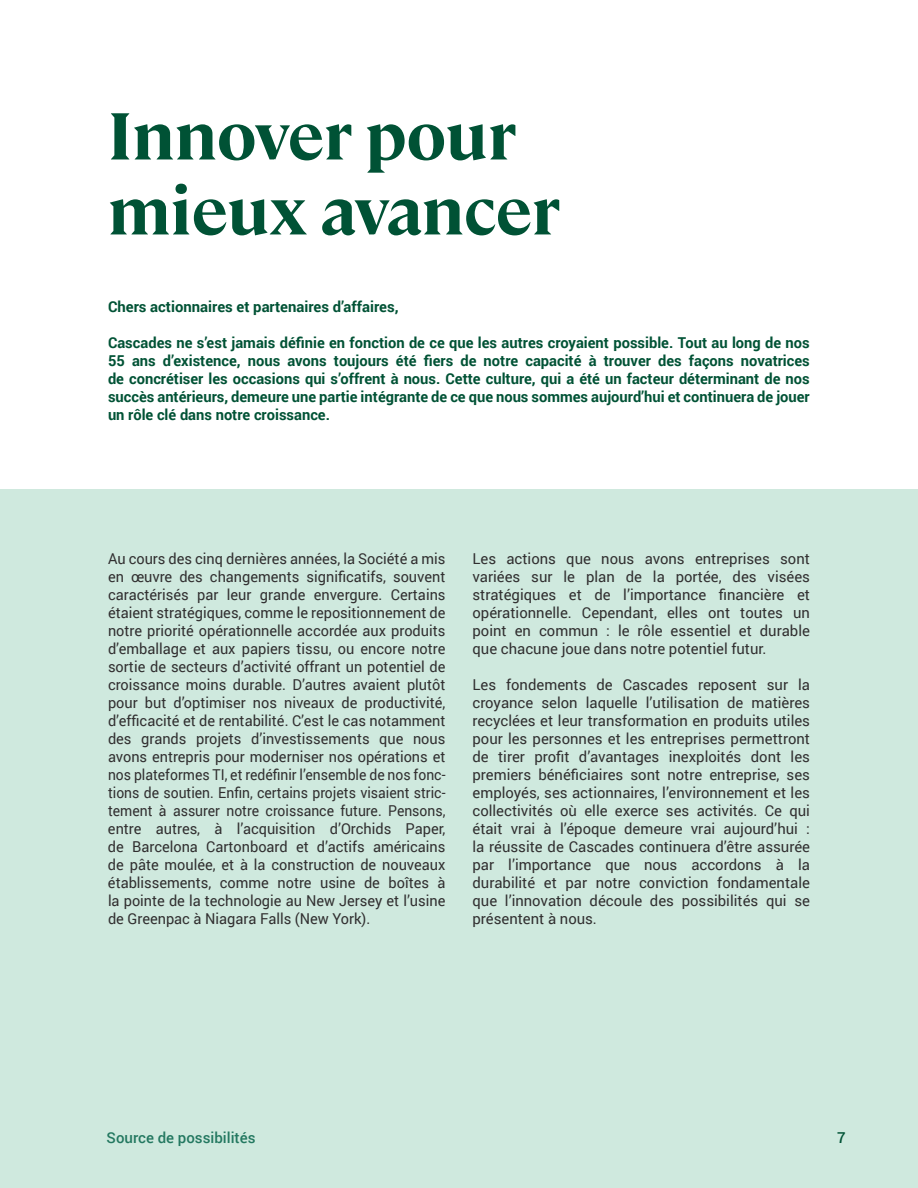
<style>
.page{position:relative;width:918px;height:1188px;background:#fff}
.page>*{position:absolute;margin:0;border:0;box-sizing:border-box;transform-origin:0 0}
.t1{font:700 66px/75px "Cambon";color:#005235}
.t2{font:15px/18px "Roboto";color:#312f30;text-align:justify}
.t3{font:700 15px/18px "Roboto";color:#005235;text-align:justify}
.t4{font:500 15px "Roboto";color:#237860}
.t5{font:500 15px "Roboto";color:#005235}
</style>
<div class="page">
<div style="left:0;top:488px;width:918px;height:700px;background:#cfe9de"></div>
<h1 class="t1" style="left:108px;top:94px;width:453px">Innover pour mieux avancer</h1>
<p class="t3" style="left:108px;top:298px;width:292px">Chers actionnaires et partenaires d’affaires,</p>
<p class="t3" style="left:108px;top:334px;width:703px">Cascades ne s’est jamais définie en fonction de ce que les autres croyaient possible. Tout au long de nos 55 ans d’existence, nous avons toujours été fiers de notre capacité à trouver des façons novatrices de concrétiser les occasions qui s’offrent à nous. Cette culture, qui a été un facteur déterminant de nos succès antérieurs, demeure une partie intégrante de ce que nous sommes aujourd’hui et continuera de jouer un rôle clé dans notre croissance.</p>
<p class="t2" style="left:108px;top:550px;width:339px">Au cours des cinq dernières années, la Société a mis en œuvre des changements significatifs, souvent caractérisés par leur grande envergure. Certains étaient stratégiques, comme le repositionnement de notre priorité opérationnelle accordée aux produits d’emballage et aux papiers tissu, ou encore notre sortie de secteurs d’activité offrant un potentiel de croissance moins durable. D’autres avaient plutôt pour but d’optimiser nos niveaux de productivité, d’efficacité et de rentabilité. C’est le cas notamment des grands projets d’investissements que nous avons entrepris pour moderniser nos opérations et nos plateformes TI, et redéfinir l’ensemble de nos fonc&shy;tions de soutien. Enfin, certains projets visaient stric&shy;tement à assurer notre croissance future. Pensons, entre autres, à l’acquisition d’Orchids Paper, de Barcelona Cartonboard et d’actifs américains de pâte moulée, et à la construction de nouveaux établissements, comme notre usine de boîtes à la pointe de la technologie au New Jersey et l’usine de Greenpac à Niagara Falls (New York).</p>
<p class="t2" style="left:472px;top:550px;width:339px">Les actions que nous avons entreprises sont variées sur le plan de la portée, des visées stratégiques et de l’importance financière et opérationnelle. Cependant, elles ont toutes un point en commun : le rôle essentiel et durable que chacune joue dans notre potentiel futur.</p>
<p class="t2" style="left:472px;top:676px;width:339px">Les fondements de Cascades reposent sur la croyance selon laquelle l’utilisation de matières recyclées et leur transformation en produits utiles pour les personnes et les entreprises permettront de tirer profit d’avantages inexploités dont les premiers bénéficiaires sont notre entreprise, ses employés, ses actionnaires, l’environnement et les collectivités où elle exerce ses activités. Ce qui était vrai à l’époque demeure vrai aujourd’hui : la réussite de Cascades continuera d’être assurée par l’importance que nous accordons à la durabilité et par notre conviction fondamentale que l’innovation découle des possibilités qui se présentent à nous.</p>
<p class="t4" style="left:107px;top:1127px;width:150px">Source de possibilités</p>
<p class="t5" style="left:837px;top:1127px;width:10px">7</p>
</div>
